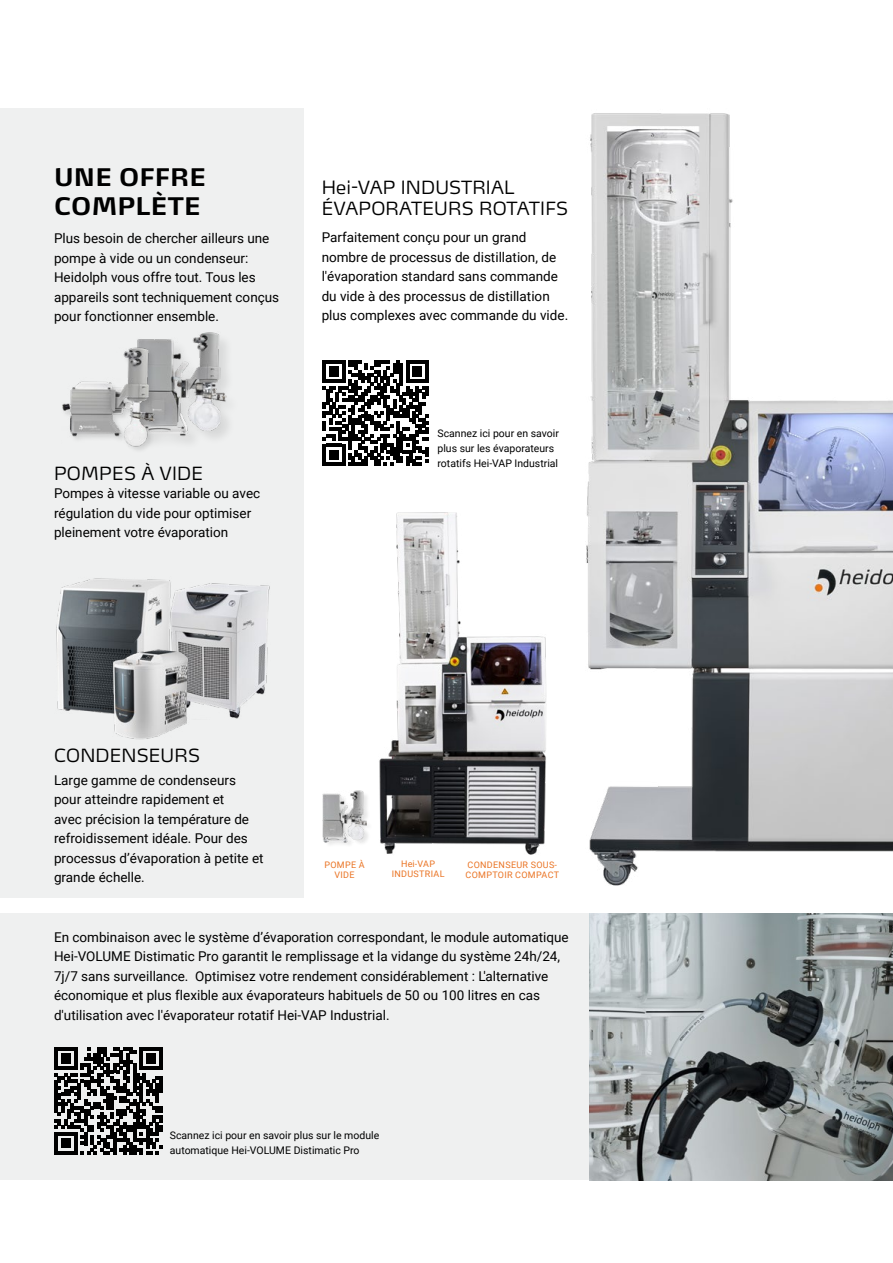
<style>
.page{position:relative;width:893px;height:1263px;background:#fff}
.page>*{position:absolute;margin:0;border:0;box-sizing:border-box;transform-origin:0 0}
.t1{font:700 24px/28.8px "Max OT";letter-spacing:.01em;color:#000}
.t2{font:300 18px/21.6px "Max OT";letter-spacing:.01em;color:#000}
.t3{font:13.5px/19.5px "Roboto";color:#000}
.t4{font:10.5px/15px "Roboto";color:#000}
.t5{font:9px/10.8px "Roboto";letter-spacing:.035em;color:#ea7424;text-align:center}
</style>
<div class="page">
<div style="left:0;top:914px;width:893px;height:266px;background:#eff0f0"></div>
<svg style="left:54px;top:1047px;width:108px;height:108px"></svg>
<svg style="left:323px;top:360px;width:105px;height:106px"></svg>
<div style="left:0;top:108px;width:304px;height:790px;background:#eff0f0"></div>
<img style="left:56px;top:578px;width:114px;height:136px">
<img style="left:170px;top:582px;width:100px;height:137px">
<img style="left:113px;top:648px;width:77px;height:92px">
<img style="left:586px;top:113px;width:307px;height:773px">
<img style="left:589px;top:914px;width:304px;height:266px">
<img style="left:379px;top:512px;width:168px;height:343px">
<img style="left:137px;top:332px;width:89px;height:105px">
<div style="left:324px;top:792px;width:49px;height:56px;background:#000;opacity:.1"></div>
<img style="left:323px;top:791px;width:44px;height:51px">
<div style="left:61px;top:347px;width:101px;height:106px;background:#000;opacity:.13"></div>
<img style="left:61px;top:348px;width:94px;height:98px">
<h1 class="t1" style="left:54px;top:163px;width:153px">UNE OFFRE<br>COMPLÈTE</h1>
<h2 class="t2" style="left:322px;top:176px;width:248px">Hei-VAP INDUSTRIAL<br>ÉVAPORATEURS ROTATIFS</h2>
<p class="t3" style="left:54px;top:228px;width:227px">Plus besoin de chercher ailleurs une pompe à vide ou un condenseur:<br>Heidolph vous offre tout. Tous les appareils sont techniquement conçus pour fonctionner ensemble.</p>
<p class="t3" style="left:322px;top:227px;width:248px">Parfaitement conçu pour un grand nombre de processus de distillation, de l'évaporation standard sans commande du vide à des processus de distillation plus complexes avec commande du vide.</p>
<h2 class="t2" style="left:54px;top:462px;width:150px">POMPES À VIDE</h2>
<p class="t3" style="left:54px;top:483px;width:208px">Pompes à vitesse variable ou avec régulation du vide pour optimiser pleinement votre évaporation</p>
<p class="t4" style="left:437px;top:425px;width:123px">Scannez ici pour en savoir plus sur les évaporateurs rotatifs Hei-VAP Industrial</p>
<h2 class="t2" style="left:54px;top:744px;width:148px">CONDENSEURS</h2>
<p class="t3" style="left:54px;top:769px;width:211px">Large gamme de condenseurs pour atteindre rapidement et<br>avec précision la température de refroidissement idéale. Pour des processus d’évaporation à petite et grande échelle.</p>
<p class="t5" style="left:324px;top:858px;width:42px">POMPE À<br>VIDE</p>
<p class="t5" style="left:392px;top:858px;width:54px">Hei-VAP<br>INDUSTRIAL</p>
<p class="t5" style="left:465px;top:858px;width:95px;text-align:left">CONDENSEUR SOUS-<br>COMPTOIR COMPACT</p>
<p class="t3" style="left:54px;top:927px;width:516px">En combinaison avec le système d’évaporation correspondant, le module automatique Hei-VOLUME Distimatic Pro garantit le remplissage et la vidange du système 24h/24, 7j/7 sans surveillance. Optimisez votre rendement considérablement : L'alternative économique et plus flexible aux évaporateurs habituels de 50 ou 100 litres en cas d'utilisation avec l'évaporateur rotatif Hei-VAP Industrial.</p>
<p class="t4" style="left:170px;top:1127px;width:211px">Scannez ici pour en savoir plus sur le module automatique Hei-VOLUME Distimatic Pro</p>
</div>
